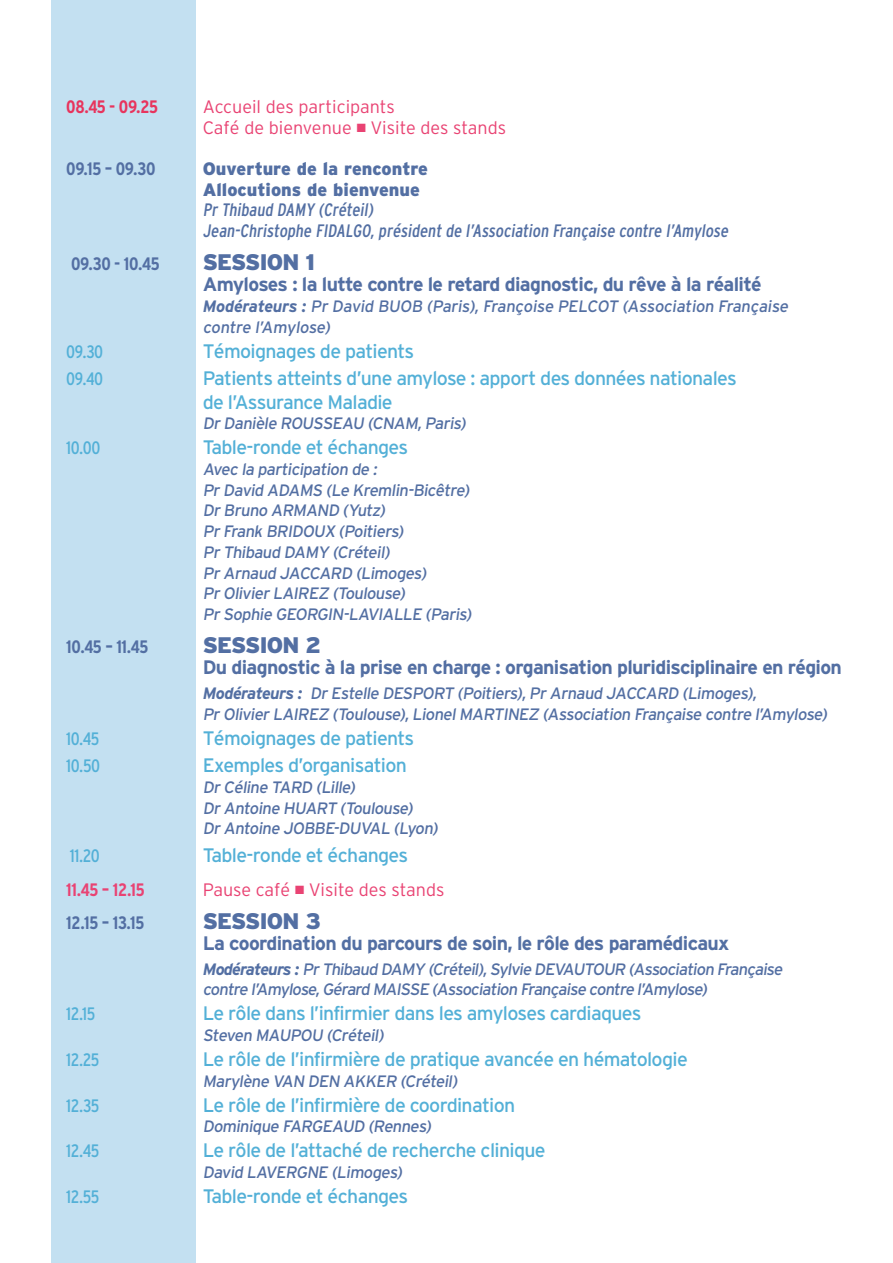
<style>
.page{position:relative;width:893px;height:1263px;background:#fff}
.page>*{position:absolute;margin:0;border:0;box-sizing:border-box;transform-origin:0 0}
.t1{font:900 22.5px "Interstate";letter-spacing:-.035em;color:#536fa3}
.t2{font:19.5px/23.4px "Interstate";letter-spacing:-.035em;color:#53b0d7}
.t3{font:700 19.5px "Interstate";letter-spacing:-.035em;color:#536fa3}
.t4{font:18px/20.7px "Interstate Condensed";color:#536fa3}
.t5{font:300 18px/20.7px "Interstate";color:#e94373}
.t6{font:18px "Interstate Condensed";letter-spacing:-.02em;color:#53b0d7}
.t7{font:700 18px "Interstate Condensed";letter-spacing:-.02em;color:#536fa3}
.t8{font:900 18px/20.7px "Interstate";color:#536fa3}
.t9{font:700 18px "Interstate Condensed";letter-spacing:-.025em;color:#e8345d}
.t10{font:700 18px "Interstate Condensed";letter-spacing:-.02em;color:#e94373}
.t11{font:16.5px/20.7px "Interstate";color:#536fa3}
.s1{font-weight:700;font-style:italic}
</style>
<div class="page">
<div style="left:51px;top:0;width:145px;height:1263px;background:#c3e0f1"></div>
<p class="t9" style="left:66px;top:96px;width:93px">08.45 - 09.25</p>
<p class="t5" style="left:203px;top:96px;width:305px">Accueil des participants<br>Café de bienvenue ■ Visite des stands</p>
<p class="t7" style="left:66px;top:159px;width:91px">09.15 – 09.30</p>
<p class="t8" style="left:203px;top:158px;width:227px">Ouverture de la rencontre<br>Allocutions de bienvenue</p>
<p class="t4" style="left:203px;top:200px;width:530px">Pr Thibaud DAMY (Créteil)<br>Jean-Christophe FIDALGO, président de l’Association Française contre l’Amylose</p>
<p class="t7" style="left:71px;top:254px;width:90px">09.30 - 10.45</p>
<h1 class="t1" style="left:203px;top:250px;width:114px">SESSION 1</h1>
<p class="t3" style="left:203px;top:273px;width:560px">Amyloses : la lutte contre le retard diagnostic, du rêve à la réalité</p>
<p class="t11" style="left:203px;top:296px;width:590px"><span class="s1">Mo déra te urs :</span> Pr David BUOB (Paris), Françoise PELCOT (Association Française contre l’Amylose)</p>
<p class="t6" style="left:66px;top:341px;width:38px">09.30</p>
<p class="t2" style="left:203px;top:339px;width:213px">Témoignages de patients</p>
<p class="t6" style="left:66px;top:369px;width:38px">09.40</p>
<p class="t2" style="left:203px;top:366px;width:536px">Patients atteints d’une amylose : apport des données nationales de l’Assurance Maladie</p>
<p class="t11" style="left:203px;top:413px;width:267px">Dr Danièle ROUSSEAU (CNAM,Paris)</p>
<p class="t6" style="left:66px;top:438px;width:36px">10.00</p>
<p class="t2" style="left:203px;top:436px;width:207px">Table-ronde et échanges</p>
<p class="t11" style="left:203px;top:459px;width:273px">Avec la participation de :<br>Pr David ADAMS (Le Kremlin-Bicêtre)<br>Dr Bruno ARMAND (Yutz)<br>Pr Frank BRIDOUX (Poitiers)<br>Pr Thibaud DAMY (Créteil)<br>Pr Arnaud JACCARD (Limoges)<br>Pr Olivier LAIREZ (Toulouse)<br>Pr Sophie GEORGIN-LAVIALLE (Paris)</p>
<p class="t7" style="left:66px;top:637px;width:84px">10.45 – 11.45</p>
<h1 class="t1" style="left:203px;top:632px;width:120px">SESSION 2</h1>
<p class="t3" style="left:203px;top:656px;width:641px">Du diagnostic à la prise en charge : organisation pluridisciplinaire en région</p>
<p class="t11" style="left:203px;top:683px;width:629px"><span class="s1">Mo déra te urs :</span> Dr Estelle DESPORT (Poitiers),Pr Arnaud JACCARD (Limoges),<br>Pr Olivier LAIREZ (Toulouse),LionelMARTINEZ (Association Française contre l’Amylose)</p>
<p class="t6" style="left:66px;top:728px;width:35px">10.45</p>
<p class="t2" style="left:203px;top:726px;width:213px">Témoignages de patients</p>
<p class="t6" style="left:66px;top:756px;width:35px">10.50</p>
<p class="t2" style="left:203px;top:754px;width:206px">Exemples d’organisation</p>
<p class="t11" style="left:203px;top:777px;width:239px">Dr Céline TARD (Lille)<br>Dr Antoine HUART (Toulouse)<br>Dr Antoine JOBBE-DUVAL (Lyon)</p>
<p class="t6" style="left:70px;top:846px;width:31px">11.20</p>
<p class="t2" style="left:203px;top:843px;width:207px">Table-ronde et échanges</p>
<p class="t10" style="left:66px;top:879px;width:80px">11.45 – 12.15</p>
<p class="t5" style="left:203px;top:879px;width:243px">Pause café ■ Visite des stands</p>
<p class="t7" style="left:66px;top:913px;width:80px">12.15 – 13.15</p>
<h1 class="t1" style="left:203px;top:908px;width:120px">SESSION 3</h1>
<p class="t3" style="left:203px;top:932px;width:528px">La coordination du parcours de soin, le rôle des paramédicaux</p>
<p class="t11" style="left:203px;top:958px;width:584px"><span class="s1">Mo déra te urs :</span> PrThibaud DAMY (Créteil),Sylvie DEVAUTOUR (Association Française contre l’Amylose,Gérard MAISSE (Association Française contre l’Amylose)</p>
<p class="t6" style="left:66px;top:1004px;width:31px">12.15</p>
<p class="t2" style="left:203px;top:1001px;width:440px">Le rôle dans l’infirmier dans les amyloses cardiaques</p>
<p class="t11" style="left:203px;top:1025px;width:185px">Steven MAUPOU (Créteil)</p>
<p class="t6" style="left:66px;top:1049px;width:34px">12.25</p>
<p class="t2" style="left:203px;top:1047px;width:486px">Le rôle de l’infirmière de pratique avancée en hématologie</p>
<p class="t11" style="left:203px;top:1070px;width:259px">Marylène VAN DEN AKKER (Créteil)</p>
<p class="t6" style="left:66px;top:1095px;width:34px">12.35</p>
<p class="t2" style="left:203px;top:1093px;width:314px">Le rôle de l’infirmière de coordination</p>
<p class="t11" style="left:203px;top:1116px;width:233px">Dominique FARGEAUD (Rennes)</p>
<p class="t6" style="left:66px;top:1141px;width:35px">12.45</p>
<p class="t2" style="left:203px;top:1138px;width:344px">Le rôle de l’attaché de recherche clinique</p>
<p class="t11" style="left:203px;top:1162px;width:204px">David LAVERGNE (Limoges)</p>
<p class="t6" style="left:66px;top:1186px;width:35px">12.55</p>
<p class="t2" style="left:203px;top:1184px;width:207px">Table-ronde et échanges</p>
</div>
